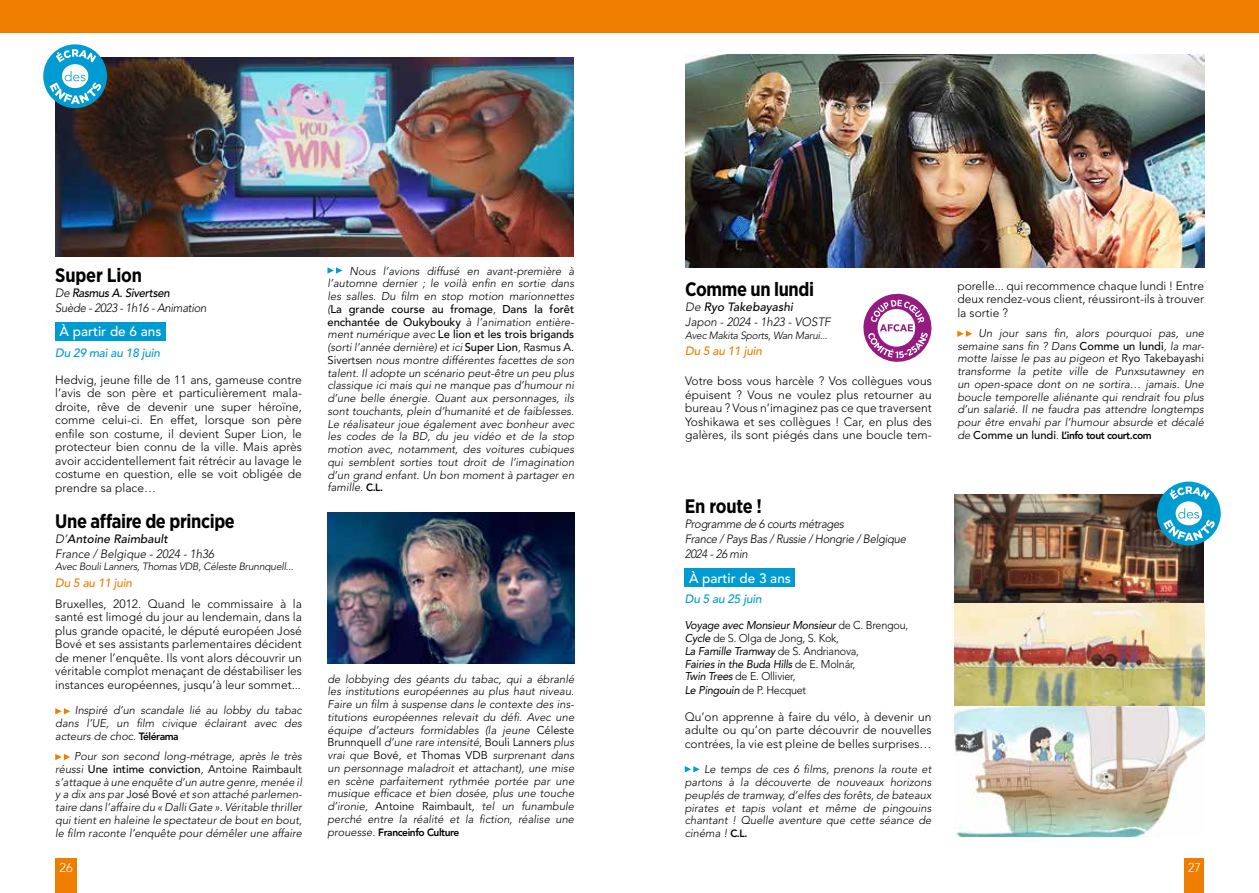
<style>
.page{position:relative;width:1259px;height:893px;background:#fff}
.page>*{position:absolute;margin:0;border:0;box-sizing:border-box;transform-origin:0 0}
.t1{font:700 19.5px "Gotham Narrow";letter-spacing:-.02em;color:#000;scale:.96 1}
.t2{font:500 13.5px "Avenir LT Std";color:#fff}
.t3{font:300 12.75px "Avenir LT Std";color:#fff}
.t4{font:300 12px/13.5px "Avenir LT Std";color:#000;text-align:justify}
.t5{font:italic 300 12px/15px "Avenir LT Std";letter-spacing:-.03em;color:#000;scale:.95 1}
.t6{font:italic 300 12px/15px "Avenir LT Std";color:#000}
.t7{font:italic 500 12px "Avenir LT Std";letter-spacing:-.02em;color:#009bd0}
.t8{font:italic 500 12px "Avenir LT Std";letter-spacing:-.02em;color:#ef7d00}
.t9{font:italic 300 11.25px/12.8px "Avenir LT Std";color:#000;text-align:justify}
.t10{font:italic 11.25px/12.9px "Avenir LT Std";letter-spacing:-.02em;color:#000;scale:.96 1}
.t11{font:italic 300 10.5px "Avenir LT Std";letter-spacing:-.02em;color:#000}
.t12{font:800 10.5px "Avenir LT Std";letter-spacing:-.04em;color:#000}
.s1{font-weight:500}
.s2{font-weight:800;font-style:normal;font-size:10.5px}
.s3{font-weight:500;font-style:normal}
.s4{font-weight:400;font-style:normal}
.s5{font-weight:300;font-style:italic;font-size:11.25px}
.s6{font-weight:300;font-style:normal}
.s7{font-weight:500;font-size:11.25px}
</style>
<div class="page">
<div style="left:56px;top:858px;width:21px;height:35px;background:#ef7d00"></div>
<div style="left:1184px;top:858px;width:20px;height:35px;background:#ef7d00"></div>
<div style="left:0;top:0;width:629px;height:33px;background:#ef7d00"></div>
<div style="left:629px;top:0;width:630px;height:33px;background:#ef7d00"></div>
<svg style="left:55px;top:708px;width:15px;height:6px"></svg>
<svg style="left:55px;top:754px;width:15px;height:6px"></svg>
<svg style="left:957px;top:331px;width:15px;height:6px"></svg>
<img style="left:327px;top:513px;width:247px;height:150px">
<div style="left:55px;top:322px;width:111px;height:19px;background:#009bd0"></div>
<svg style="left:327px;top:267px;width:15px;height:7px"></svg>
<div style="left:685px;top:568px;width:110px;height:19px;background:#009bd0"></div>
<svg style="left:685px;top:766px;width:14px;height:6px"></svg>
<img style="left:55px;top:58px;width:518px;height:199px">
<div style="left:43px;top:44px;width:64px;height:64px;background:#009bd0;border-radius:50%"></div>
<div style="left:62px;top:64px;width:26px;height:24px;background:#fff;border-radius:50%"></div>
<svg style="left:56px;top:49px;width:40px;height:13px"></svg>
<svg style="left:50px;top:71px;width:51px;height:33px"></svg>
<img style="left:685px;top:55px;width:519px;height:213px">
<img style="left:954px;top:495px;width:250px;height:342px">
<div style="left:1157px;top:482px;width:63px;height:63px;background:#009bd0;border-radius:50%"></div>
<svg style="left:1175px;top:501px;width:27px;height:24px"></svg>
<svg style="left:1169px;top:486px;width:41px;height:14px"></svg>
<svg style="left:1163px;top:508px;width:52px;height:33px"></svg>
<svg style="left:863px;top:293px;width:69px;height:69px"></svg>
<h1 class="t1" style="left:55px;top:262px;width:92px">Super Lion</h1>
<p class="t5" style="left:55px;top:285px;width:161px">De <span class="s1">Rasmus A. Sivertsen<br></span>Suède - 2023 - 1h16 - Animation</p>
<p class="t2" style="left:60px;top:324px;width:103px">À partir de 6 ans</p>
<p class="t7" style="left:55px;top:346px;width:106px">Du 29 mai au 18 juin</p>
<p class="t4" style="left:55px;top:373px;width:248px">Hedvig, jeune fille de 11 ans, gameuse contre l’avis de son père et particulièrement mala&shy;droite, rêve de devenir une super héroïne, comme celui-ci. En effet, lorsque son père enfile son costume, il devient Super Lion, le protecteur bien connu de la ville. Mais après avoir accidentellement fait rétrécir au lavage le costume en question, elle se voit obligée de prendre sa place…</p>
<h1 class="t1" style="left:55px;top:508px;width:189px">Une affaire de principe</h1>
<p class="t6" style="left:55px;top:531px;width:160px">D’<span class="s1">Antoine Raimbault<br></span>France / Belgique - 2024 - 1h36</p>
<p class="t11" style="left:55px;top:561px;width:240px">Avec Bouli Lanners, Thomas VDB, Céleste Brunnquell...</p>
<p class="t8" style="left:55px;top:576px;width:78px">Du 5 au 11 juin</p>
<p class="t4" style="left:55px;top:597px;width:248px">Bruxelles, 2012. Quand le commissaire à la santé est limogé du jour au lendemain, dans la plus grande opacité, le député européen José Bové et ses assistants parlementaires décident de mener l’enquête. Ils vont alors découvrir un véritable complot menaçant de déstabiliser les instances européennes, jusqu’à leur sommet...</p>
<p class="t9" style="left:55px;top:704px;width:248px;text-indent:20px">Inspiré d’un scandale lié au lobby du tabac dans l’UE, un film civique éclairant avec des acteurs de choc. <span class="s2">Télérama</span></p>
<p class="t9" style="left:55px;top:750px;width:248px;text-indent:19px">Pour son second long-métrage, après le très réussi <span class="s3">Une intime conviction</span>, <span class="s4">Antoine Raimbault </span>s’attaque à une enquête d’un autre genre, menée il y a dix ans par <span class="s4">José Bové</span> et son attaché parlemen&shy;taire dans l’affaire du « Dalli Gate ». Véritable thriller qui tient en haleine le spectateur de bout en bout, le film raconte l’enquête pour démêler une affaire</p>
<p class="t9" style="left:327px;top:265px;width:248px;text-indent:22px">Nous l’avions diffusé en avant-première à l’automne dernier ; le voilà enfin en sortie dans les salles. Du film en stop motion marionnettes (<span class="s3">La grande course au fromage</span>, <span class="s3">Dans la forêt enchantée de Oukybouky</span> à l’animation entière&shy;ment numérique avec <span class="s3">Le lion et les trois brigands </span>(sorti l’année dernière) et ici <span class="s3">Super Lion</span>, <span class="s4">Rasmus A.<br>Sivertsen</span> nous montre différentes facettes de son talent. Il adopte un scénario peut-être un peu plus classique ici mais qui ne manque pas d’humour ni d’une belle énergie. Quant aux personnages, ils sont touchants, plein d’humanité et de faiblesses.<br>Le réalisateur joue également avec bonheur avec les codes de la BD, du jeu vidéo et de la stop motion avec, notamment, des voitures cubiques qui semblent sorties tout droit de l’imagination d’un grand enfant. Un bon moment à partager en famille. <span class="s2">C.L.</span></p>
<p class="t9" style="left:327px;top:673px;width:248px">de lobbying des géants du tabac, qui a ébranlé les institutions européennes au plus haut niveau.<br>Faire un film à suspense dans le contexte des ins&shy;titutions européennes relevait du défi. Avec une équipe d’acteurs formidables (la jeune <span class="s4">Céleste Brunnquell</span> d’une rare intensité, <span class="s4">Bouli Lanners</span> plus vrai que <span class="s4">Bové</span>, et <span class="s4">Thomas VDB</span> surprenant dans un personnage maladroit et attachant), une mise en scène parfaitement rythmée portée par une musique efficace et bien dosée, plus une touche d’ironie, <span class="s4">Antoine Raimbault</span>, tel un funambule perché entre la réalité et la fiction, réalise une</p>
<p class="t12" style="left:327px;top:826px;width:133px"><span class="s5">prouesse.</span> Franceinfo Culture</p>
<h1 class="t1" style="left:685px;top:277px;width:136px">Comme un lundi</h1>
<p class="t6" style="left:685px;top:300px;width:147px">De <span class="s1">Ryo Takebayashi<br></span>Japon - 2024 - 1h23 - VOSTF</p>
<p class="t11" style="left:685px;top:329px;width:144px">Avec Makita Sports, Wan Marui...</p>
<p class="t8" style="left:685px;top:344px;width:78px">Du 5 au 11 juin</p>
<p class="t4" style="left:685px;top:375px;width:248px">Votre boss vous harcèle ? Vos collègues vous épuisent ? Vous ne voulez plus retourner au bureau ? Vous n’imaginez pas ce que traversent Yoshikawa et ses collègues ! Car, en plus des galères, ils sont piégés dans une boucle tem-</p>
<h1 class="t1" style="left:685px;top:494px;width:82px">En route !</h1>
<p class="t5" style="left:685px;top:517px;width:234px">Programme de 6 courts métrages<br>France / Pays Bas / Russie / Hongrie / Belgique<br>2024 - 26 min</p>
<p class="t2" style="left:689px;top:570px;width:103px">À partir de 3 ans</p>
<p class="t7" style="left:685px;top:592px;width:78px">Du 5 au 25 juin</p>
<p class="t10" style="left:685px;top:619px;width:234px">Voyage avec Monsieur Monsieur <span class="s6">de C. Brengou, </span>Cycle <span class="s6">de S. Olga de Jong, S. Kok,<br></span>La Famille Tramway <span class="s6">de S. Andrianova,<br></span>Fairies in the Buda Hills <span class="s6">de E. Molnár,<br></span>Twin Trees <span class="s6">de E. Ollivier,<br></span>Le Pingouin <span class="s6">de P. Hecquet</span></p>
<p class="t4" style="left:685px;top:710px;width:248px">Qu’on apprenne à faire du vélo, à devenir un adulte ou qu’on parte découvrir de nouvelles contrées, la vie est pleine de belles surprises…</p>
<p class="t9" style="left:685px;top:763px;width:248px;text-indent:19px">Le temps de ces 6 films, prenons la route et partons à la découverte de nouveaux horizons peuplés de tramway, d’elfes des forêts, de bateaux pirates et tapis volant et même de pingouins chantant ! Quelle aventure que cette séance de cinéma ! <span class="s2">C.L.</span></p>
<p class="t4" style="left:957px;top:279px;width:248px">porelle... qui recommence chaque lundi ! Entre deux rendez-vous client, réussiront-ils à trouver la sortie ?</p>
<p class="t9" style="left:957px;top:327px;width:248px;text-indent:21px">Un jour sans fin, alors pourquoi pas, une semaine sans fin ? Dans <span class="s3">Comme un lundi</span>, la mar&shy;motte laisse le pas au pigeon et <span class="s4">Ryo Takebayashi </span>transforme la petite ville de Punxsutawney en un open-space dont on ne sortira… jamais. Une boucle temporelle aliénante qui rendrait fou plus d’un salarié. Il ne faudra pas attendre longtemps pour être envahi par l’humour absurde et décalé</p>
<p class="t12" style="left:957px;top:429px;width:196px"><span class="s5">de</span> <span class="s7">Comme un lundi</span><span class="s5">.</span> L’info tout court.com</p>
<p class="t3" style="left:60px;top:860px;width:15px">26</p>
<p class="t3" style="left:1187px;top:860px;width:15px">27</p>
</div>
